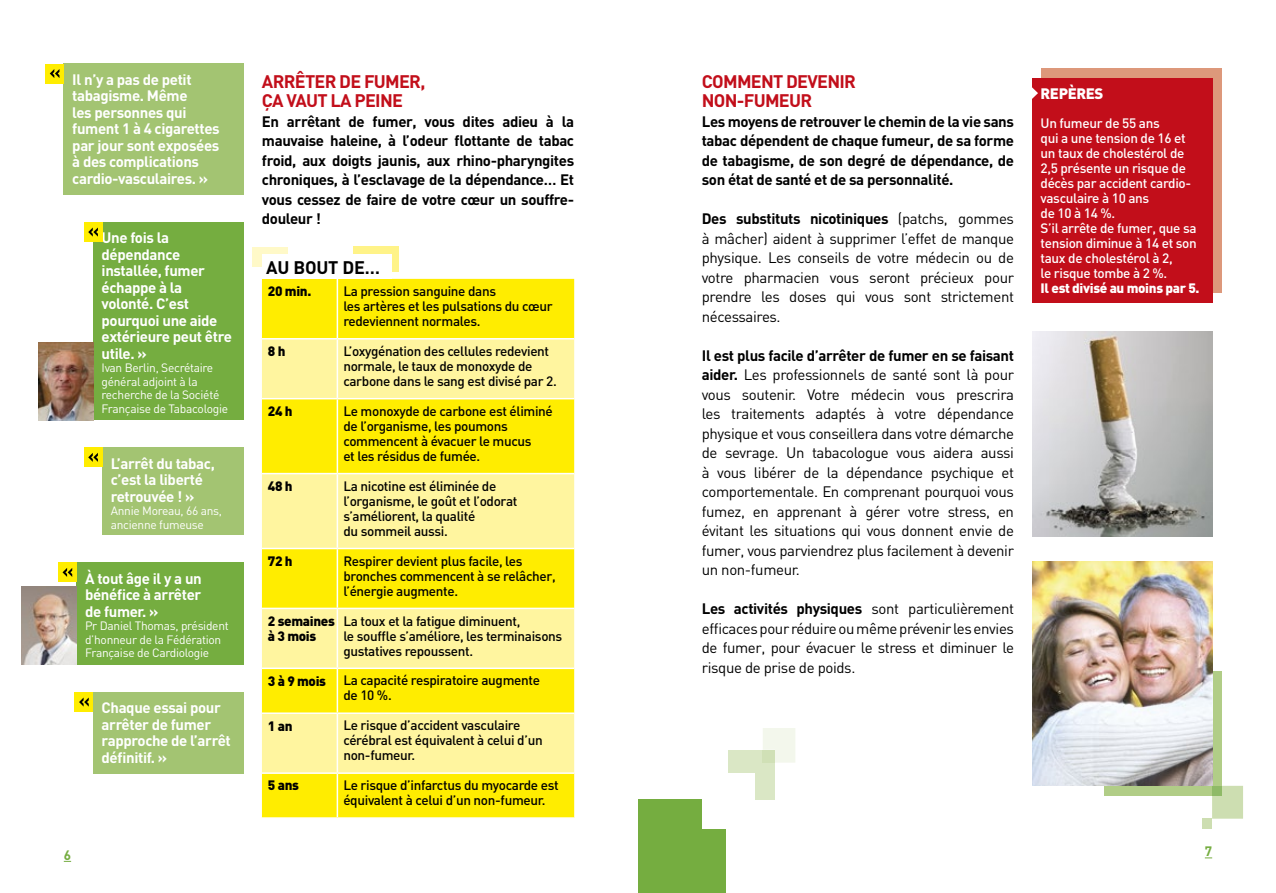
<style>
.page{position:relative;width:1276px;height:893px;background:#fff}
.page>*{position:absolute;margin:0;border:0;box-sizing:border-box;transform-origin:0 0}
.t1{font:700 18px/19.5px "DIN";color:#c20e1a}
.t2{font:700 18px "DIN";color:#000}
.t3{font:15px/19.5px "DIN";letter-spacing:-.025em;color:#000;text-align:justify}
.t4{font:700 15px/16.5px "DIN";letter-spacing:-.025em;color:#fff}
.t5{font:700 15px/19.5px "DIN";letter-spacing:-.025em;color:#000;text-align:justify}
.t6{font:900 15px "DIN";color:#fff}
.t7{font:500 13.5px/15px "DIN";letter-spacing:-.025em;color:#000}
.t8{font:500 13.5px/15px "DIN";letter-spacing:-.025em;color:#fff}
.t9{font:900 13.5px/15px "DIN";letter-spacing:-.025em;color:#000}
.t10{font:900 13.5px "DIN";letter-spacing:-.025em;color:#fff}
.t11{font:700 13.5px "DIN";color:#75ad40}
.t12{font:12px/13.5px "DIN";letter-spacing:-.025em;color:#fff}
.s1{font-weight:700}
</style>
<div class="page">
<div style="left:728px;top:750px;width:47px;height:50px;background:#dae7c5"></div>
<svg style="left:763px;top:728px;width:32px;height:35px"></svg>
<div style="left:763px;top:750px;width:12px;height:13px;background:#d0e0b6"></div>
<div style="left:638px;top:800px;width:88px;height:93px;background:#75ad40"></div>
<div style="left:702px;top:773px;width:52px;height:56px;background:#fff"></div>
<div style="left:1105px;top:671px;width:117px;height:125px;background:#b1cd87"></div>
<svg style="left:1212px;top:786px;width:31px;height:33px"></svg>
<div style="left:1212px;top:786px;width:10px;height:10px;background:#8fba67"></div>
<div style="left:1202px;top:819px;width:10px;height:10px;background:#cddeb1"></div>
<div style="left:262px;top:279px;width:312px;height:538px;background:#ffed00"></div>
<svg style="left:262px;top:339px;width:312px;height:433px;background:#fff15e"></svg>
<hr style="left:337px;top:279px;width:1px;height:59px;background:#fff">
<hr style="left:262px;top:338px;width:75px;height:1px;background:#fff">
<hr style="left:337px;top:338px;width:237px;height:1px;background:#fff">
<hr style="left:337px;top:339px;width:1px;height:59px;background:#fff">
<hr style="left:337px;top:399px;width:1px;height:74px;background:#fff">
<hr style="left:262px;top:473px;width:75px;height:1px;background:#fff">
<hr style="left:337px;top:473px;width:237px;height:1px;background:#fff">
<hr style="left:337px;top:474px;width:1px;height:74px;background:#fff">
<hr style="left:337px;top:549px;width:1px;height:59px;background:#fff">
<hr style="left:262px;top:608px;width:75px;height:1px;background:#fff">
<hr style="left:337px;top:608px;width:237px;height:1px;background:#fff">
<hr style="left:337px;top:609px;width:1px;height:59px;background:#fff">
<hr style="left:337px;top:669px;width:1px;height:43px;background:#fff">
<hr style="left:262px;top:712px;width:75px;height:2px;background:#fff">
<hr style="left:337px;top:712px;width:237px;height:2px;background:#fff">
<hr style="left:337px;top:714px;width:1px;height:58px;background:#fff">
<hr style="left:337px;top:774px;width:1px;height:43px;background:#fff">
<hr style="left:262px;top:398px;width:75px;height:1px;background:#fff">
<hr style="left:337px;top:398px;width:237px;height:1px;background:#fff">
<hr style="left:262px;top:548px;width:75px;height:1px;background:#fff">
<hr style="left:337px;top:548px;width:237px;height:1px;background:#fff">
<hr style="left:262px;top:668px;width:75px;height:1px;background:#fff">
<hr style="left:337px;top:668px;width:237px;height:1px;background:#fff">
<hr style="left:262px;top:772px;width:75px;height:2px;background:#fff">
<hr style="left:337px;top:772px;width:237px;height:2px;background:#fff">
<div style="left:64px;top:64px;width:180px;height:131px;background:#a3c472"></div>
<div style="left:93px;top:692px;width:151px;height:81px;background:#a3c472"></div>
<div style="left:75px;top:692px;width:18px;height:20px;background:#ffed00"></div>
<svg style="left:79px;top:697px;width:10px;height:10px"></svg>
<div style="left:102px;top:448px;width:142px;height:87px;background:#a3c472"></div>
<div style="left:84px;top:448px;width:18px;height:19px;background:#ffed00"></div>
<svg style="left:88px;top:453px;width:10px;height:9px"></svg>
<div style="left:45px;top:64px;width:19px;height:19px;background:#ffed00"></div>
<svg style="left:50px;top:69px;width:9px;height:9px"></svg>
<div style="left:353px;top:247px;width:46px;height:25px;background:#fff388"></div>
<div style="left:252px;top:247px;width:36px;height:20px;background:#fff9c8"></div>
<div style="left:262px;top:255px;width:129px;height:24px;background:#fff"></div>
<img style="left:1032px;top:332px;width:180px;height:204px">
<div style="left:1041px;top:68px;width:181px;height:224px;background:#dd987b"></div>
<div style="left:1032px;top:78px;width:180px;height:224px;background:#c20e1a"></div>
<svg style="left:1032px;top:87px;width:6px;height:12px"></svg>
<div style="left:77px;top:563px;width:167px;height:102px;background:#75ad40"></div>
<div style="left:58px;top:563px;width:19px;height:19px;background:#ffed00"></div>
<svg style="left:63px;top:568px;width:9px;height:9px"></svg>
<img style="left:22px;top:587px;width:55px;height:78px">
<div style="left:93px;top:222px;width:151px;height:198px;background:#75ad40"></div>
<div style="left:84px;top:222px;width:18px;height:20px;background:#ffed00"></div>
<svg style="left:88px;top:227px;width:10px;height:10px"></svg>
<img style="left:38px;top:342px;width:55px;height:78px">
<img style="left:1032px;top:562px;width:180px;height:224px">
<p class="t4" style="left:72px;top:70px;width:149px">Il n’y a pas de petit tabagisme. Même<br>les personnes qui fument 1 à 4 cigarettes par jour sont exposées à des complications cardio-vasculaires. »</p>
<p class="t4" style="left:102px;top:229px;width:132px">Une fois la dépendance installée, fumer échappe à la volonté. C’est pourquoi une aide extérieure peut être utile. »</p>
<p class="t12" style="left:102px;top:361px;width:128px">Ivan Berlin, Secrétaire général adjoint à la recherche de la Société<br>Française de Tabacologie</p>
<p class="t4" style="left:111px;top:454px;width:106px">L’arrêt du tabac, c’est la liberté retrouvée ! »</p>
<p class="t12" style="left:111px;top:504px;width:113px">Annie Moreau, 66 ans, ancienne fumeuse</p>
<p class="t4" style="left:85px;top:569px;width:118px;text-align:justify">À tout âge il y a un bénéfice à arrêter de fumer. »</p>
<p class="t12" style="left:85px;top:619px;width:145px">Pr Daniel Thomas, président d’honneur de la Fédération<br>Française de Cardiologie</p>
<p class="t4" style="left:102px;top:699px;width:131px">Chaque essai pour arrêter de fumer rapproche de l’arrêt définitif. »</p>
<p class="t1" style="left:262px;top:71px;width:165px">ARRÊTER DE FUMER,<br>ÇA VAUT LA PEINE</p>
<p class="t5" style="left:262px;top:111px;width:314px">En arrêtant de fumer, vous dites adieu à la mauvaise haleine, à l’odeur flottante de tabac froid, aux doigts jaunis, aux rhino-pharyngites chroniques, à l’esclavage de la dépendance… Et vous cessez de faire de votre cœur un souffre&shy;douleur !</p>
<p class="t2" style="left:266px;top:256px;width:115px">AU BOUT DE…</p>
<p class="t9" style="left:268px;top:283px;width:45px">20 min.</p>
<p class="t7" style="left:343px;top:283px;width:211px">La pression sanguine dans<br>les artères et les pulsations du cœur redeviennent normales.</p>
<p class="t9" style="left:268px;top:343px;width:19px">8 h</p>
<p class="t7" style="left:343px;top:343px;width:215px">L’oxygénation des cellules redevient normale, le taux de monoxyde de carbone dans le sang est divisé par 2.</p>
<p class="t9" style="left:268px;top:403px;width:26px">24 h</p>
<p class="t7" style="left:343px;top:403px;width:211px">Le monoxyde de carbone est éliminé de l’organisme, les poumons commencent à évacuer le mucus<br>et les résidus de fumée.</p>
<p class="t9" style="left:268px;top:478px;width:26px">48 h</p>
<p class="t7" style="left:343px;top:478px;width:176px">La nicotine est éliminée de l’organisme, le goût et l’odorat s’améliorent, la qualité<br>du sommeil aussi.</p>
<p class="t9" style="left:268px;top:553px;width:26px">72 h</p>
<p class="t7" style="left:343px;top:553px;width:214px">Respirer devient plus facile, les bronches commencent à se relâcher, l’énergie augmente.</p>
<p class="t9" style="left:268px;top:613px;width:68px">2 semaines à 3 mois</p>
<p class="t7" style="left:343px;top:613px;width:220px">La toux et la fatigue diminuent,<br>le souffle s’améliore, les terminaisons gustatives repoussent.</p>
<p class="t9" style="left:268px;top:672px;width:60px">3 à 9 mois</p>
<p class="t7" style="left:343px;top:673px;width:198px">La capacité respiratoire augmente de 10 %.</p>
<p class="t9" style="left:268px;top:717px;width:26px">1 an</p>
<p class="t7" style="left:343px;top:717px;width:201px">Le risque d’accident vasculaire cérébral est équivalent à celui d’un non-fumeur.</p>
<p class="t9" style="left:268px;top:777px;width:33px">5 ans</p>
<p class="t7" style="left:343px;top:777px;width:217px">Le risque d’infarctus du myocarde est équivalent à celui d’un non-fumeur.</p>
<p class="t1" style="left:702px;top:71px;width:156px">COMMENT DEVENIR<br>NON-FUMEUR</p>
<p class="t5" style="left:702px;top:111px;width:314px">Les moyens de retrouver le chemin de la vie sans tabac dépendent de chaque fumeur, de sa forme de tabagisme, de son degré de dépendance, de son état de santé et de sa personnalité.</p>
<p class="t3" style="left:702px;top:209px;width:314px"><span class="s1">Des substituts nicotiniques</span> (patchs, gommes à mâcher) aident à supprimer l’effet de manque physique. Les conseils de votre médecin ou de votre pharmacien vous seront précieux pour prendre les doses qui vous sont strictement nécessaires.</p>
<p class="t3" style="left:702px;top:345px;width:314px"><span class="s1">Il est plus facile d’arrêter de fumer en se faisant aider.</span> Les professionnels de santé sont là pour vous soutenir. Votre médecin vous prescrira les traitements adaptés à votre dépendance physique et vous conseillera dans votre démarche de sevrage. Un tabacologue vous aidera aussi à vous libérer de la dépendance psychique et comportementale. En comprenant pourquoi vous fumez, en apprenant à gérer votre stress, en évitant les situations qui vous donnent envie de fumer, vous parviendrez plus facilement à devenir un non-fumeur.</p>
<p class="t3" style="left:702px;top:599px;width:314px"><span class="s1">Les activités physiques</span> sont particulièrement efficaces pour réduire ou même prévenir les envies de fumer, pour évacuer le stress et diminuer le risque de prise de poids.</p>
<p class="t6" style="left:1040px;top:84px;width:64px">REPÈRES</p>
<p class="t8" style="left:1040px;top:115px;width:158px">Un fumeur de 55 ans<br>qui a une tension de 16 et un taux de cholestérol de<br>2,5 présente un risque de décès par accident cardio&shy;vasculaire à 10 ans<br>de 10 à 14 %.<br>S’il arrête de fumer, que sa tension diminue à 14 et son taux de cholestérol à 2,<br>le risque tombe à 2 %.</p>
<p class="t10" style="left:1040px;top:279px;width:161px">Il est divisé au moins par 5.</p>
<p class="t11" style="left:64px;top:846px;width:9px">6</p>
<p class="t11" style="left:1204px;top:842px;width:9px">7</p>
</div>
